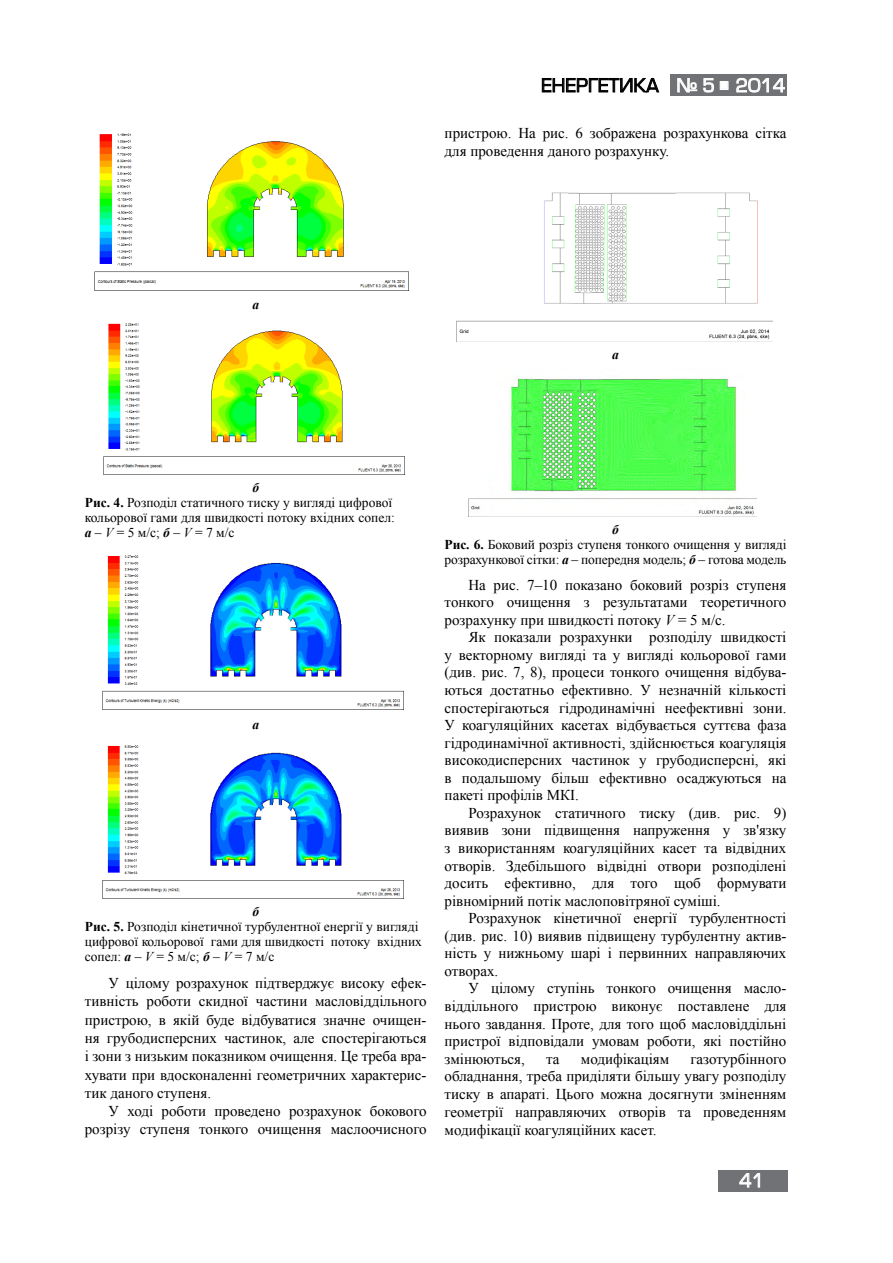
<style>
.page{position:relative;width:893px;height:1263px;background:#fff}
.page>*{position:absolute;margin:0;border:0;box-sizing:border-box;transform-origin:0 0}
.t1{font:18px "Europe";color:#000}
.t2{font:18px "Europe";color:#fff}
.t3{font:15px/17.5px "Times New Roman";color:#000;text-align:justify}
.t4{font:13.5px/15px "Times New Roman";color:#000}
.t5{font:italic 700 13.5px "Times New Roman";color:#000}
.s1{font-weight:700;font-style:italic}
.s2{font-weight:700}
.s3{font-style:italic}
</style>
<div class="page">
<div style="left:670px;top:75px;width:116px;height:21px;background:#717275"></div>
<div style="left:718px;top:1170px;width:69px;height:21px;background:#717275"></div>
<svg style="left:677px;top:78px;width:37px;height:15px"></svg>
<div style="left:720px;top:81px;width:8px;height:9px;border:1px solid #fff"></div>
<svg style="left:736px;top:77px;width:49px;height:16px"></svg>
<svg style="left:739px;top:1173px;width:21px;height:15px"></svg>
<svg style="left:541px;top:78px;width:119px;height:15px"></svg>
<img style="left:94px;top:133px;width:315px;height:158px">
<img style="left:103px;top:323px;width:301px;height:151px">
<img style="left:102px;top:555px;width:301px;height:154px">
<img style="left:102px;top:745px;width:301px;height:154px">
<img style="left:457px;top:192px;width:315px;height:150px">
<img style="left:469px;top:378px;width:288px;height:139px">
<p class="t1" style="left:541px;top:76px;width:119px">ЕНЕРГЕТИКА</p>
<p class="t2" style="left:676px;top:76px;width:110px">№ 5 ■ 2014</p>
<p class="t3" style="left:445px;top:124px;width:343px;line-height:18px">пристрою. На рис. 6 зображена розрахункова сітка для проведення даного розрахунку.</p>
<p class="t5" style="left:252px;top:295px;width:8px">а</p>
<p class="t5" style="left:612px;top:345px;width:8px">а</p>
<p class="t4" style="left:85px;top:480px;width:311px;text-indent:168px"><span class="s1">б<br></span><span class="s2">Рис. 4.</span> Розподіл статичного тиску у вигляді цифрової кольорової гами для швидкості потоку вхідних сопел: <span class="s1">а</span> – <span class="s3">V</span> = 5 м/с; <span class="s1">б</span> – <span class="s3">V</span> = 7 м/с</p>
<p class="t5" style="left:252px;top:715px;width:8px">а</p>
<p class="t4" style="left:85px;top:904px;width:339px;text-indent:168px"><span class="s1">б<br></span><span class="s2">Рис. 5.</span> Розподіл кінетичної турбулентної енергії у вигляді цифрової кольорової гами для швидкості потоку вхідних сопел: <span class="s1">а</span> – <span class="s3">V</span> = 5 м/с; <span class="s1">б</span> – <span class="s3">V</span> = 7 м/с</p>
<p class="t3" style="left:85px;top:973px;width:343px;line-height:18.3px;text-indent:24px">У цілому розрахунок підтверджує високу ефек&shy;тивність роботи скидної частини масловіддільного пристрою, в якій буде відбуватися значне очищен&shy;ня грубодисперсних частинок, але спостерігаються і зони з низьким показником очищення. Це треба вра&shy;хувати при вдосконаленні геометричних характерис&shy;тик даного ступеня.</p>
<p class="t3" style="left:85px;top:1102px;width:343px;line-height:18.3px;text-align:right">У ході роботи проведено розрахунок бокового розрізу ступеня тонкого очищення маслоочисного</p>
<p class="t4" style="left:445px;top:521px;width:343px;text-align:center"><span class="s1">б<br></span><span class="s2">Рис. 6.</span> Боковий розріз ступеня тонкого очищення у вигляді розрахункової сітки: <span class="s1">а</span> – попередня модель; <span class="s1">б</span> – готова модель</p>
<p class="t3" style="left:445px;top:576px;width:343px;text-indent:24px">На рис. 7–10 показано боковий розріз ступеня тонкого очищення з результатами теоретичного розрахунку при швидкості потоку <span class="s3">V</span> = 5 м/с.</p>
<p class="t3" style="left:445px;top:628px;width:343px;text-indent:24px">Як показали розрахунки розподілу швидкості у векторному вигляді та у вигляді кольорової гами (див. рис. 7, 8), процеси тонкого очищення відбува&shy;ються достатньо ефективно. У незначній кількості спостерігаються гідродинамічні неефективні зони.<br>У коагуляційних касетах відбувається суттєва фаза гідродинамічної активності, здійснюється коагуляція високодисперсних частинок у грубодисперсні, які в подальшому більш ефективно осаджуються на пакеті профілів МКІ.</p>
<p class="t3" style="left:445px;top:804px;width:343px;text-indent:24px">Розрахунок статичного тиску (див. рис. 9) виявив зони підвищення напруження у зв'язку з використанням коагуляційних касет та відвідних отворів. Здебільшого відвідні отвори розподілені досить ефективно, для того щоб формувати рівномірний потік маслоповітряної суміші.</p>
<p class="t3" style="left:445px;top:909px;width:343px;text-indent:24px">Розрахунок кінетичної енергії турбулентності (див. рис. 10) виявив підвищену турбулентну актив&shy;ність у нижньому шарі і первинних направляючих отворах.</p>
<p class="t3" style="left:445px;top:979px;width:343px;text-indent:24px">У цілому ступінь тонкого очищення масло&shy;віддільного пристрою виконує поставлене для нього завдання. Проте, для того щоб масловіддільні пристрої відповідали умовам роботи, які постійно змінюються,</p>
<p class="t3" style="left:445px;top:1049px;width:343px;text-indent:246px">газотурбінного обладнання, треба приділяти більшу увагу розподілу тиску в апараті. Цього можна досягнути зміненням геометрії направляючих отворів та проведенням модифікації коагуляційних касет.</p>
<p class="t3" style="left:546px;top:1049px;width:15px">та</p>
<p class="t3" style="left:581px;top:1049px;width:90px">модифікаціям</p>
<p class="t2" style="left:739px;top:1171px;width:26px">41</p>
</div>
